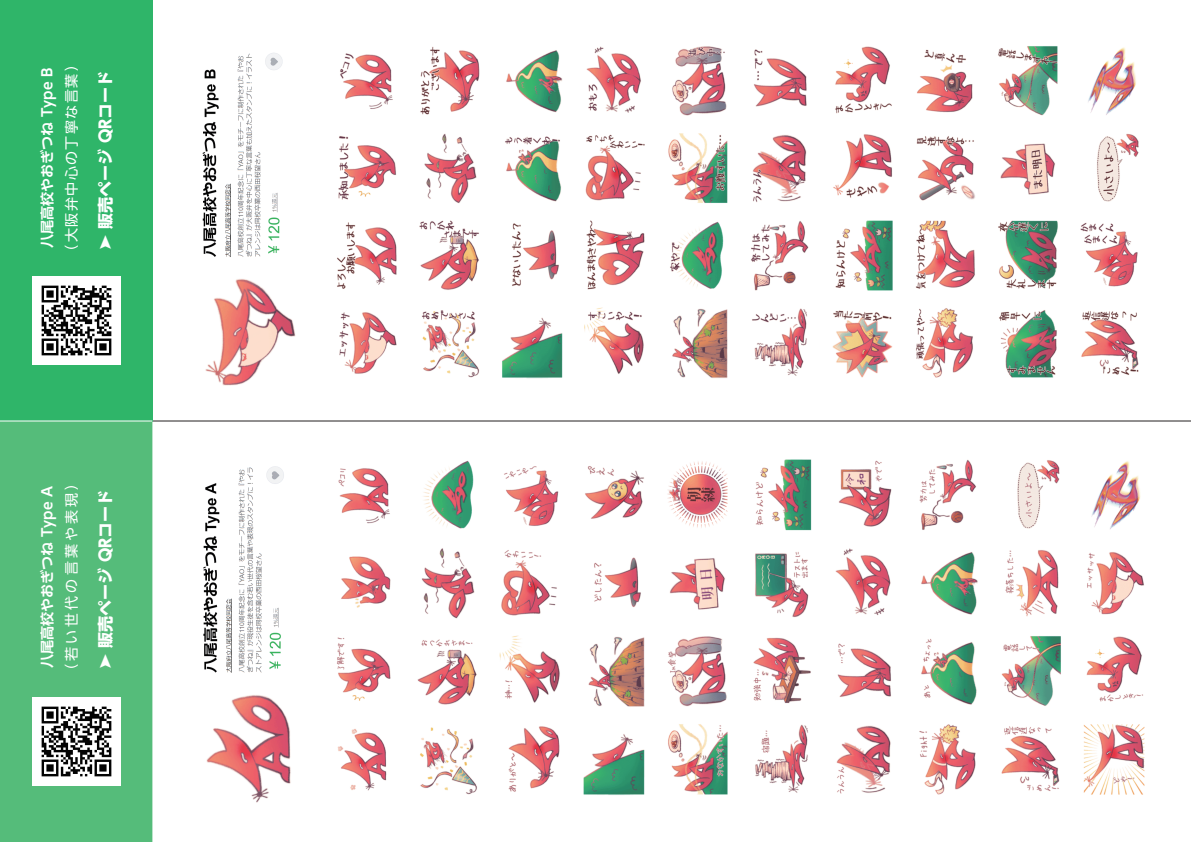
<style>
.page{position:relative;width:1191px;height:842px;background:#fff}
.page>*{position:absolute;margin:0;border:0;box-sizing:border-box;transform-origin:0 0}
.t1{font:700 16px "UD Shin Go Pro";color:#fff}
.t2{font:700 14px "UD Shin Go Pro De";color:#fff}
.t3{font:14px "UD Shin Go Pro";letter-spacing:.1em;color:#fff}
.t4{font:14px "UD Shin Go Pro";letter-spacing:.22em;color:#fff}
.s1{font-family:"Meiryo UI"}
</style>
<div class="page">
<hr style="left:0;top:421px;width:1191px;height:1px;background:#231f20">
<img style="left:202px;top:53px;width:94px;height:333px">
<img style="left:203px;top:466px;width:88px;height:337px">
<img style="left:337px;top:46px;width:802px;height:333px">
<img style="left:337px;top:459px;width:808px;height:336px">
<div style="left:0;top:0;width:152px;height:421px;background:#2fb569"></div>
<div style="left:0;top:421px;width:152px;height:421px;background:#55bc7a"></div>
<hr style="left:0;top:421px;width:152px;height:1px;background:#fff">
<img style="left:32px;top:698px;width:88px;height:88px">
<img style="left:32px;top:277px;width:88px;height:88px">
<p class="t2" style="left:36px;top:248px;width:182px;rotate:-90deg">八尾高校やおぎつね Type B</p>
<p class="t3" style="left:60px;top:259px;width:204px;rotate:-90deg">（大阪弁中心の丁寧な言葉）</p>
<p class="t1" style="left:92px;top:250px;width:181px;rotate:-90deg"><span class="s1">➤</span> 販売ページ QRコード</p>
<p class="t2" style="left:36px;top:668px;width:184px;rotate:-90deg">八尾高校やおぎつね Type A</p>
<p class="t4" style="left:60px;top:678px;width:204px;rotate:-90deg">（若い世代の言葉や表現）</p>
<p class="t1" style="left:92px;top:669px;width:181px;rotate:-90deg"><span class="s1">➤</span> 販売ページ QRコード</p>
</div>
